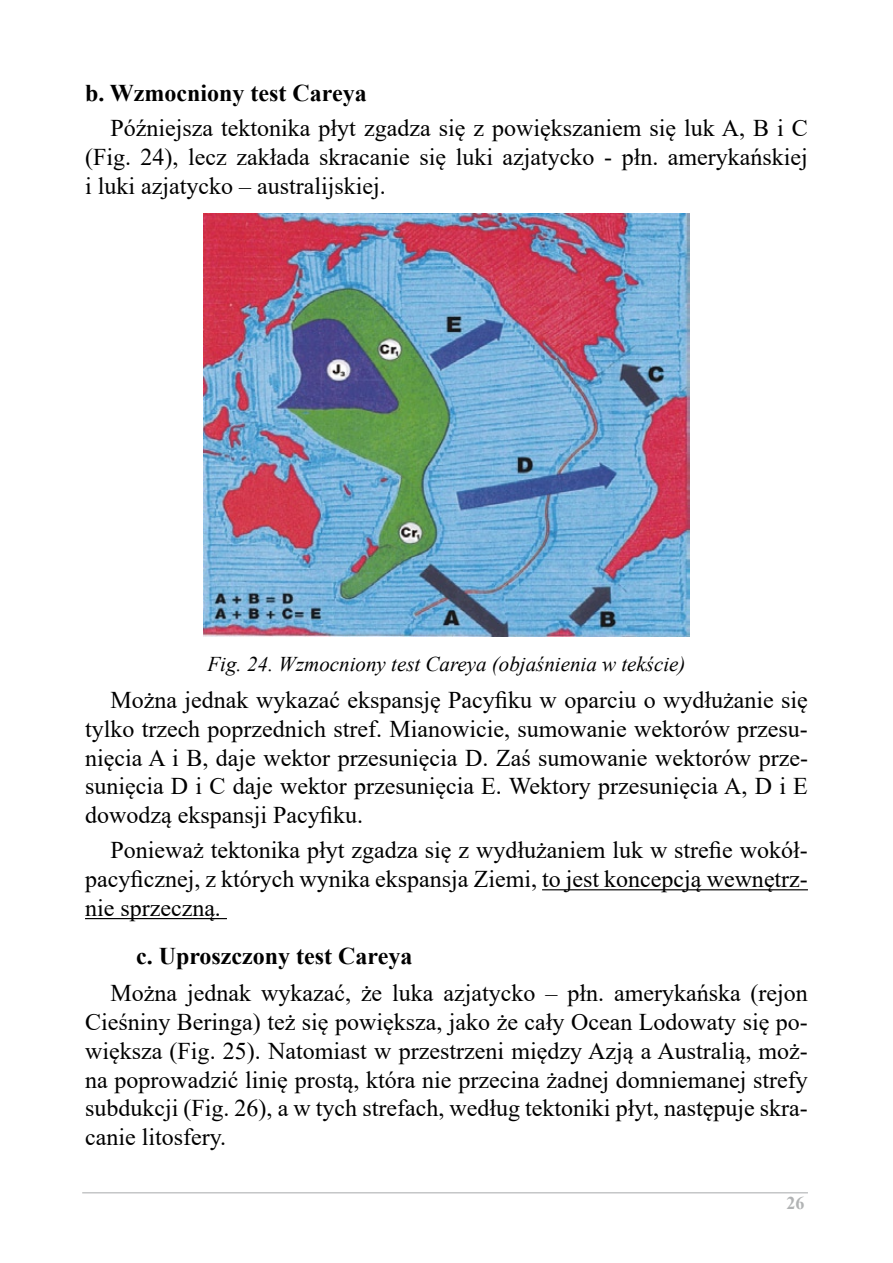
<style>
.page{position:relative;width:893px;height:1263px;background:#fff}
.page>*{position:absolute;margin:0;border:0;box-sizing:border-box;transform-origin:0 0}
.t1{font:24px/28.8px "Times New Roman";color:#000;text-align:justify}
.t2{font:700 24px "Times New Roman";color:#000}
.t3{font:italic 21px "Times New Roman";color:#000}
.t4{font:700 18px "Times New Roman";color:#b1b3b4}
</style>
<div class="page">
<hr style="left:82px;top:1192px;width:726px;height:1px;background:#b1b3b4">
<hr style="left:542px;top:889px;width:266px;height:1px;background:#000">
<hr style="left:85px;top:918px;width:142px;height:1px;background:#000">
<img style="left:204px;top:214px;width:485px;height:423px">
<p class="t2" style="left:85px;top:76px;width:283px">b. Wzmocniony test Careya</p>
<p class="t1" style="left:85px;top:113px;width:724px;text-indent:26px">Późniejsza tektonika płyt zgadza się z powiększaniem się luk A, B i C (Fig. 24), lecz zakłada skracanie się luki azjatycko - płn. amerykańskiej i luki azjatycko – australijskiej.</p>
<p class="t3" style="left:207px;top:649px;width:480px">Fig. 24. Wzmocniony test Careya (objaśnienia w tekście)</p>
<p class="t1" style="left:85px;top:685px;width:724px;text-indent:26px">Można jednak wykazać ekspansję Pacyfiku w oparciu o wydłużanie się tylko trzech poprzednich stref. Mianowicie, sumowanie wektorów przesu&shy;nięcia A i B, daje wektor przesunięcia D. Zaś sumowanie wektorów prze&shy;sunięcia D i C daje wektor przesunięcia E. Wektory przesunięcia A, D i E dowodzą ekspansji Pacyfiku.</p>
<p class="t1" style="left:85px;top:835px;width:724px;text-indent:26px">Ponieważ tektonika płyt zgadza się z wydłużaniem luk w strefie wokół&shy;pacyficznej, z których wynika ekspansja Ziemi, to jest koncepcją wewnętrz&shy;nie sprzeczną.</p>
<p class="t2" style="left:136px;top:938px;width:278px">c. Uproszczony test Careya</p>
<p class="t1" style="left:85px;top:978px;width:724px;text-indent:26px">Można jednak wykazać, że luka azjatycko – płn. amerykańska (rejon Cieśniny Beringa) też się powiększa, jako że cały Ocean Lodowaty się po&shy;większa (Fig. 25). Natomiast w przestrzeni między Azją a Australią, moż&shy;na poprowadzić linię prostą, która nie przecina żadnej domniemanej strefy subdukcji (Fig. 26), a w tych strefach, według tektoniki płyt, następuje skra&shy;canie litosfery.</p>
<p class="t4" style="left:786px;top:1189px;width:19px">26</p>
</div>
